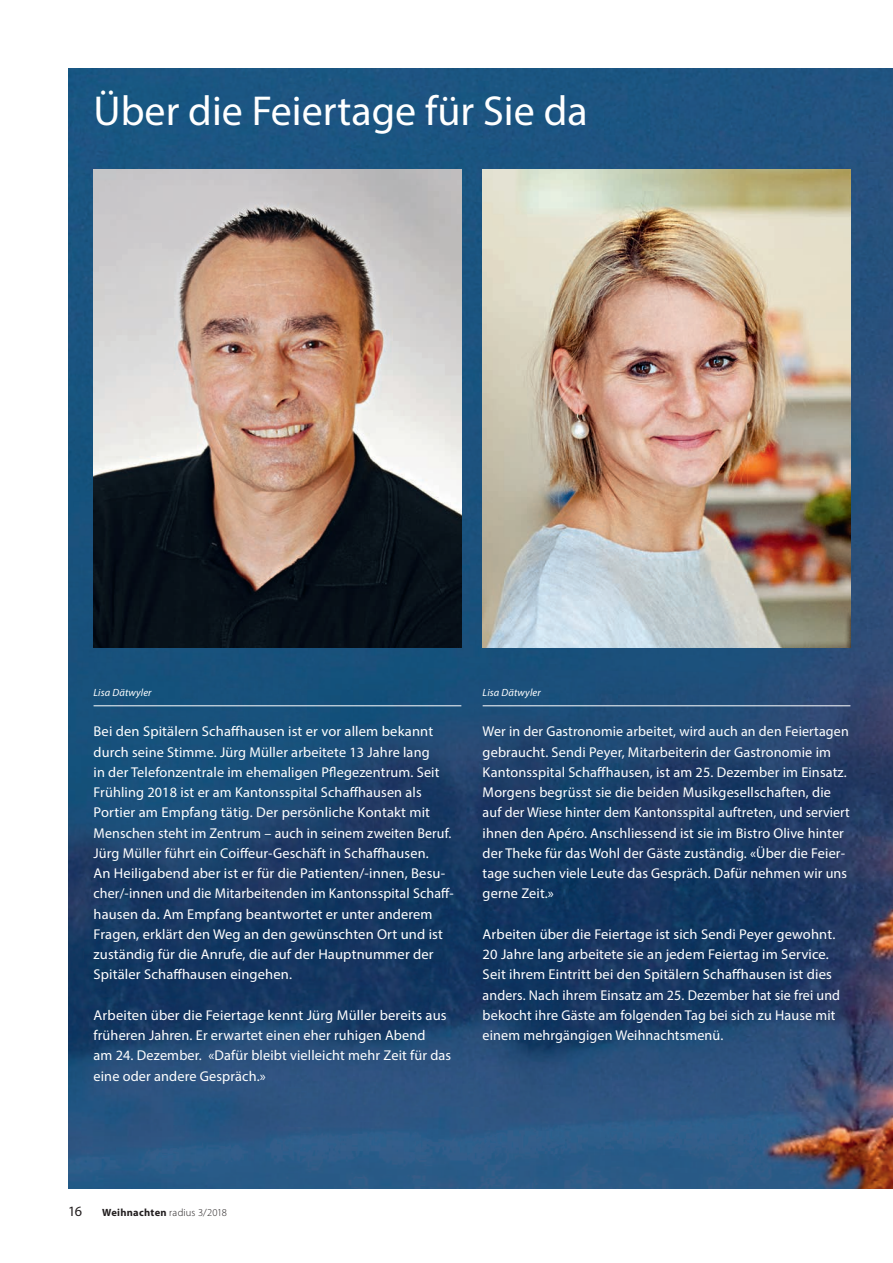
<style>
.page{position:relative;width:893px;height:1263px;background:#fff}
.page>*{position:absolute;margin:0;border:0;box-sizing:border-box;transform-origin:0 0}
.t1{font:42px "Myriad Pro";color:#fff}
.t2{font:14.25px/20.2px "Myriad Pro";letter-spacing:.01em;color:#fff}
.t3{font:14.25px "Myriad Pro";color:#231f20}
.t4{font:italic 10.5px "Myriad Pro";letter-spacing:.01em;color:#fff}
.t5{font:300 10.5px "Myriad Pro";letter-spacing:.015em;color:#231f20}
.s1{font-weight:700}
</style>
<div class="page">
<img style="left:68px;top:68px;width:825px;height:1120px">
<hr style="left:94px;top:705px;width:367px;height:1px;background:#fff">
<img style="left:94px;top:170px;width:367px;height:478px">
<hr style="left:483px;top:705px;width:367px;height:1px;background:#fff">
<img style="left:483px;top:170px;width:367px;height:478px">
<h1 class="t1" style="left:94px;top:85px;width:496px">Über die Feiertage für Sie da</h1>
<p class="t4" style="left:94px;top:686px;width:60px">Lisa Dätwyler</p>
<p class="t2" style="left:94px;top:721px;width:362px">Bei den Spitälern Schaffhausen ist er vor allem bekannt durch seine Stimme. Jürg Müller arbeitete 13 Jahre lang<br>in der Telefonzentrale im ehemaligen Pflegezentrum. Seit Frühling 2018 ist er am Kantonsspital Schaffhausen als Portier am Empfang tätig. Der persönliche Kontakt mit Menschen steht im Zentrum – auch in seinem zweiten Beruf.<br>Jürg Müller führt ein Coiffeur-Geschäft in Schaffhausen.<br>An Heiligabend aber ist er für die Patienten/-innen, Besu&shy;cher/-innen und die Mitarbeitenden im Kantonsspital Schaff&shy;hausen da. Am Empfang beantwortet er unter anderem Fragen, erklärt den Weg an den gewünschten Ort und ist zuständig für die Anrufe, die auf der Hauptnummer der Spitäler Schaffhausen eingehen.</p>
<p class="t2" style="left:94px;top:1005px;width:359px">Arbeiten über die Feiertage kennt Jürg Müller bereits aus früheren Jahren. Er erwartet einen eher ruhigen Abend<br>am 24. Dezember. «Dafür bleibt vielleicht mehr Zeit für das eine oder andere Gespräch.»</p>
<p class="t4" style="left:483px;top:686px;width:60px">Lisa Dätwyler</p>
<p class="t2" style="left:483px;top:721px;width:369px">Wer in der Gastronomie arbeitet, wird auch an den Feiertagen gebraucht. Sendi Peyer, Mitarbeiterin der Gastronomie im Kantonsspital Schaffhausen, ist am 25. Dezember im Einsatz.<br>Morgens begrüsst sie die beiden Musikgesellschaften, die auf der Wiese hinter dem Kantonsspital auftreten, und serviert ihnen den Apéro. Anschliessend ist sie im Bistro Olive hinter der Theke für das Wohl der Gäste zuständig. «Über die Feier&shy;tage suchen viele Leute das Gespräch. Dafür nehmen wir uns gerne Zeit.»</p>
<p class="t2" style="left:483px;top:924px;width:359px">Arbeiten über die Feiertage ist sich Sendi Peyer gewohnt.<br>20 Jahre lang arbeitete sie an jedem Feiertag im Service.<br>Seit ihrem Eintritt bei den Spitälern Schaffhausen ist dies anders. Nach ihrem Einsatz am 25. Dezember hat sie frei und bekocht ihre Gäste am folgenden Tag bei sich zu Hause mit einem mehrgängigen Weihnachtsmenü.</p>
<p class="t3" style="left:68px;top:1202px;width:16px">16</p>
<p class="t5" style="left:102px;top:1207px;width:127px"><span class="s1">Weihnachten</span> radius 3/2018</p>
</div>
